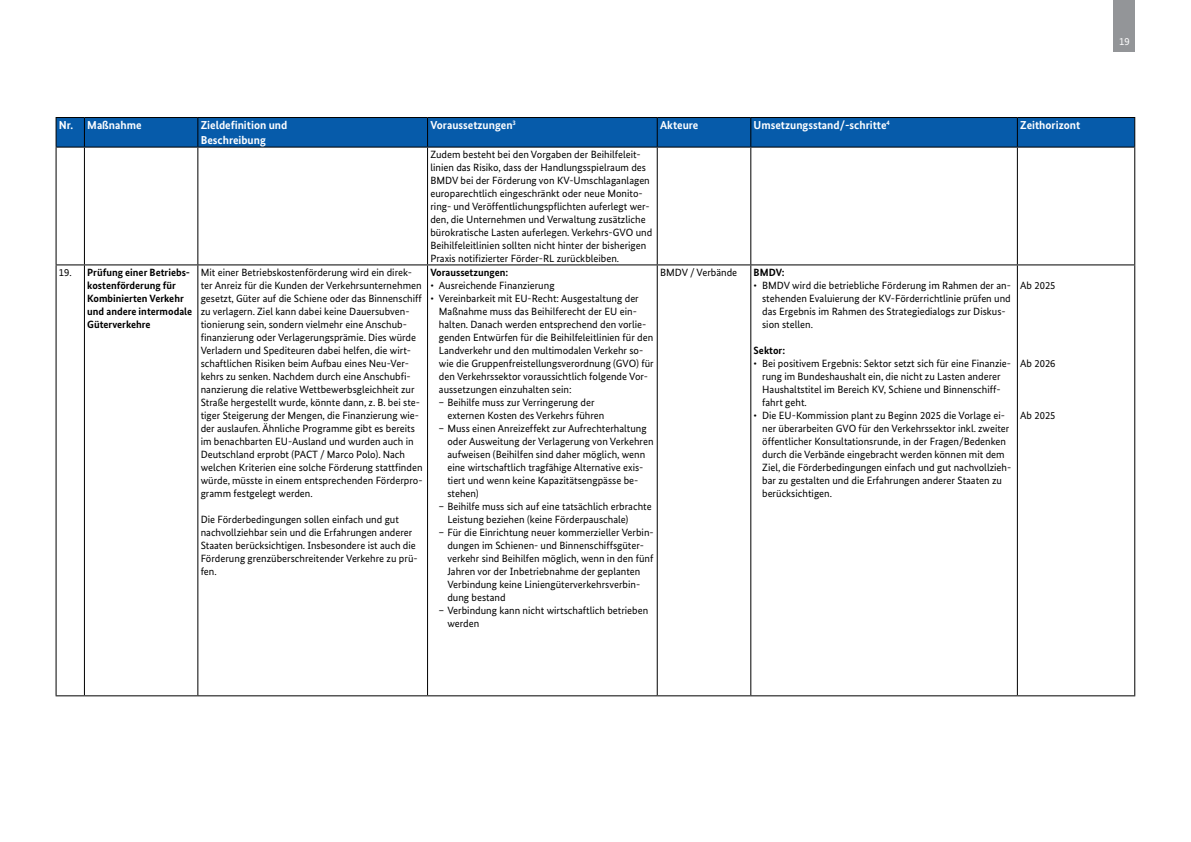
<style>
.page{position:relative;width:1191px;height:842px;background:#fff}
.page>*{position:absolute;margin:0;border:0;box-sizing:border-box;transform-origin:0 0}
.t1{font:700 11.5px/15px "Bundes Sans";color:#fff}
.A4_Innenseiten_Tabelle_Text{font:10.5px/13px "Bundes Sans";color:#000}
.A4_Innenseiten_Aufzählung_Tabelle_Text{font:10.5px/13px "Bundes Sans";color:#000}
.A4_Innenseiten_Aufzählung2_Tabelle_Text{font:10.5px/13px "Bundes Sans";color:#000}
.A4_Innenseiten_Tabelle_Text-2{font:700 10.5px/13px "Bundes Sans";color:#000}
.t2{font:10.5px "Bundes Sans";color:#fff}
</style>
<div class="page">
<div style="left:1113px;top:0;width:22px;height:51px;background:#939598"></div>
<hr style="left:56px;top:148px;width:1px;height:116px;background:#000">
<hr style="left:84px;top:148px;width:1px;height:116px;background:#000">
<hr style="left:197px;top:148px;width:1px;height:116px;background:#000">
<hr style="left:427px;top:148px;width:1px;height:116px;background:#000">
<hr style="left:750px;top:148px;width:1px;height:116px;background:#000">
<hr style="left:1017px;top:148px;width:1px;height:116px;background:#000">
<hr style="left:1134px;top:148px;width:1px;height:116px;background:#000">
<svg style="left:56px;top:264px;width:28px;height:1px"></svg>
<hr style="left:56px;top:265px;width:1px;height:430px;background:#000">
<hr style="left:84px;top:264px;width:114px;height:1px;background:#000">
<hr style="left:84px;top:265px;width:1px;height:430px;background:#000">
<hr style="left:198px;top:264px;width:229px;height:1px;background:#000">
<hr style="left:197px;top:265px;width:1px;height:430px;background:#000">
<hr style="left:427px;top:264px;width:230px;height:1px;background:#000">
<hr style="left:427px;top:265px;width:1px;height:430px;background:#000">
<hr style="left:657px;top:264px;width:94px;height:1px;background:#000">
<hr style="left:751px;top:264px;width:266px;height:1px;background:#000">
<hr style="left:750px;top:265px;width:1px;height:430px;background:#000">
<hr style="left:1017px;top:264px;width:118px;height:1px;background:#000">
<hr style="left:1017px;top:265px;width:1px;height:430px;background:#000">
<hr style="left:1134px;top:265px;width:1px;height:430px;background:#000">
<svg style="left:56px;top:695px;width:28px;height:1px"></svg>
<hr style="left:84px;top:695px;width:114px;height:1px;background:#000">
<hr style="left:198px;top:695px;width:229px;height:1px;background:#000">
<hr style="left:427px;top:695px;width:230px;height:1px;background:#000">
<hr style="left:657px;top:695px;width:94px;height:1px;background:#000">
<hr style="left:751px;top:695px;width:266px;height:1px;background:#000">
<hr style="left:1017px;top:695px;width:118px;height:1px;background:#000">
<hr style="left:657px;top:148px;width:1px;height:116px;background:#000">
<hr style="left:657px;top:265px;width:1px;height:430px;background:#000">
<svg style="left:56px;top:117px;width:1079px;height:31px;background:#08569e"></svg>
<p class="t1" style="left:59px;top:118px;width:84px">Nr. Maßnahme</p>
<p class="t1" style="left:201px;top:118px;width:88px">Zieldefinition und<br>Beschreibung</p>
<p class="t1" style="left:430px;top:118px;width:87px">Voraussetzungen<sup>3</sup></p>
<p class="t1" style="left:660px;top:118px;width:40px">Akteure</p>
<p class="t1" style="left:753px;top:118px;width:138px">Umsetzungsstand/-schritte<sup>4</sup></p>
<p class="t1" style="left:1020px;top:118px;width:62px">Zeithorizont</p>
<p class="A4_Innenseiten_Tabelle_Text" style="left:430px;top:148px;width:223px">Zudem besteht bei den Vorgaben der Beihilfeleit&shy;linien das Risiko, dass der Handlungsspielraum des BMDV bei der Förderung von KV-Umschlaganlagen europarechtlich eingeschränkt oder neue Monito&shy;ring- und Veröffentlichungspflichten auferlegt wer&shy;den, die Unternehmen und Verwaltung zusätzliche bürokratische Lasten auferlegen. Verkehrs-GVO und Beihilfeleitlinien sollten nicht hinter der bisherigen Praxis notifizierter Förder-RL zurückbleiben.</p>
<p class="A4_Innenseiten_Tabelle_Text" style="left:59px;top:266px;width:14px">19.</p>
<p class="A4_Innenseiten_Tabelle_Text-2" style="left:87px;top:266px;width:106px">Prüfung einer Betriebs&shy;kostenförderung für<br>Kombinierten Verkehr und andere intermodale<br>Güterverkehre</p>
<p class="A4_Innenseiten_Tabelle_Text" style="left:201px;top:266px;width:223px">Mit einer Betriebskostenförderung wird ein direk&shy;ter Anreiz für die Kunden der Verkehrsunternehmen gesetzt, Güter auf die Schiene oder das Binnenschiff zu verlagern. Ziel kann dabei keine Dauersubven&shy;tionierung sein, sondern vielmehr eine Anschub&shy;finanzierung oder Verlagerungsprämie. Dies würde Verladern und Spediteuren dabei helfen, die wirt&shy;schaftlichen Risiken beim Aufbau eines Neu-Ver&shy;kehrs zu senken. Nachdem durch eine Anschubfi&shy;nanzierung die relative Wettbewerbsgleichheit zur Straße hergestellt wurde, könnte dann, z. B. bei ste&shy;tiger Steigerung der Mengen, die Finanzierung wie&shy;der auslaufen. Ähnliche Programme gibt es bereits im benachbarten EU-Ausland und wurden auch in Deutschland erprobt (PACT / Marco Polo). Nach welchen Kriterien eine solche Förderung stattfinden würde, müsste in einem entsprechenden Förderpro&shy;gramm festgelegt werden.</p>
<p class="A4_Innenseiten_Tabelle_Text" style="left:201px;top:513px;width:218px">Die Förderbedingungen sollen einfach und gut nachvollziehbar sein und die Erfahrungen anderer Staaten berücksichtigen. Insbesondere ist auch die Förderung grenzüberschreitender Verkehre zu prü&shy;fen.</p>
<p class="A4_Innenseiten_Tabelle_Text" style="left:660px;top:266px;width:79px">BMDV / Verbände</p>
<p class="A4_Innenseiten_Tabelle_Text-2" style="left:753px;top:266px;width:33px">BMDV:</p>
<p class="A4_Innenseiten_Aufzählung_Tabelle_Text" style="left:762px;top:279px;width:250px;text-indent:-9px">• BMDV wird die betriebliche Förderung im Rahmen der an&shy;stehenden Evaluierung der KV-Förderrichtlinie prüfen und das Ergebnis im Rahmen des Strategiedialogs zur Diskus&shy;sion stellen.</p>
<p class="A4_Innenseiten_Tabelle_Text-2" style="left:753px;top:344px;width:33px">Sektor:</p>
<p class="A4_Innenseiten_Aufzählung_Tabelle_Text" style="left:762px;top:357px;width:250px;text-indent:-9px">• Bei positivem Ergebnis: Sektor setzt sich für eine Finanzie&shy;rung im Bundeshaushalt ein, die nicht zu Lasten anderer Haushaltstitel im Bereich KV, Schiene und Binnenschiff&shy;fahrt geht.</p>
<p class="A4_Innenseiten_Aufzählung_Tabelle_Text" style="left:762px;top:409px;width:251px;text-indent:-9px">• Die EU-Kommission plant zu Beginn 2025 die Vorlage ei&shy;ner überarbeiten GVO für den Verkehrssektor inkl. zweiter öffentlicher Konsultationsrunde, in der Fragen/Bedenken durch die Verbände eingebracht werden können mit dem Ziel, die Förderbedingungen einfach und gut nachvollzieh&shy;bar zu gestalten und die Erfahrungen anderer Staaten zu berücksichtigen.</p>
<p class="A4_Innenseiten_Tabelle_Text-2" style="left:430px;top:266px;width:79px">Voraussetzungen:</p>
<p class="A4_Innenseiten_Aufzählung_Tabelle_Text" style="left:430px;top:279px;width:126px">• Ausreichende Finanzierung</p>
<p class="A4_Innenseiten_Aufzählung_Tabelle_Text" style="left:439px;top:292px;width:216px;text-indent:-9px">• Vereinbarkeit mit EU-Recht: Ausgestaltung der Maßnahme muss das Beihilferecht der EU ein&shy;halten. Danach werden entsprechend den vorlie&shy;genden Entwürfen für die Beihilfeleitlinien für den Landverkehr und den multimodalen Verkehr so&shy;wie die Gruppenfreistellungsverordnung (GVO) für den Verkehrssektor voraussichtlich folgende Vor&shy;aussetzungen einzuhalten sein:</p>
<p class="A4_Innenseiten_Aufzählung2_Tabelle_Text" style="left:447px;top:396px;width:158px;text-indent:-9px">− Beihilfe muss zur Verringerung der externen Kosten des Verkehrs führen</p>
<p class="A4_Innenseiten_Aufzählung2_Tabelle_Text" style="left:447px;top:422px;width:208px;text-indent:-9px">− Muss einen Anreizeffekt zur Aufrechterhaltung oder Ausweitung der Verlagerung von Verkehren aufweisen (Beihilfen sind daher möglich, wenn eine wirtschaftlich tragfähige Alternative exis&shy;tiert und wenn keine Kapazitätsengpässe be&shy;stehen)</p>
<p class="A4_Innenseiten_Aufzählung2_Tabelle_Text" style="left:447px;top:500px;width:206px;text-indent:-9px">− Beihilfe muss sich auf eine tatsächlich erbrachte<br>Leistung beziehen (keine Förderpauschale)</p>
<p class="A4_Innenseiten_Aufzählung2_Tabelle_Text" style="left:447px;top:526px;width:208px;text-indent:-9px">− Für die Einrichtung neuer kommerzieller Verbin&shy;dungen im Schienen- und Binnenschiffsgüter&shy;verkehr sind Beihilfen möglich, wenn in den fünf Jahren vor der Inbetriebnahme der geplanten Verbindung keine Liniengüterverkehrsverbin&shy;dung bestand</p>
<p class="A4_Innenseiten_Aufzählung2_Tabelle_Text" style="left:447px;top:604px;width:202px;text-indent:-9px">− Verbindung kann nicht wirtschaftlich betrieben werden</p>
<p class="A4_Innenseiten_Tabelle_Text" style="left:1020px;top:279px;width:37px">Ab 2025</p>
<p class="A4_Innenseiten_Tabelle_Text" style="left:1020px;top:357px;width:37px">Ab 2026</p>
<p class="A4_Innenseiten_Tabelle_Text" style="left:1020px;top:409px;width:37px">Ab 2025</p>
<p class="t2" style="left:1119px;top:36px;width:12px">19</p>
</div>
